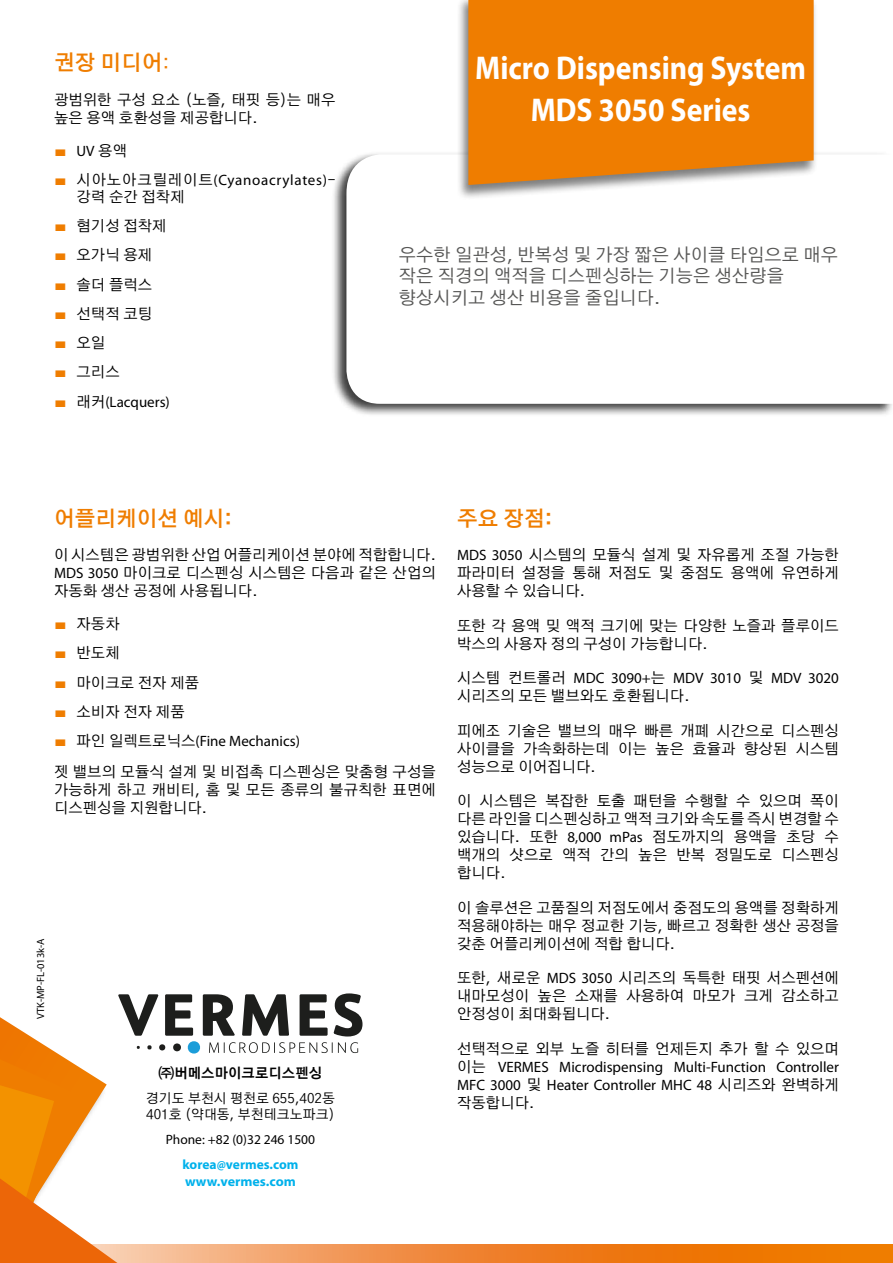
<style>
.page{position:relative;width:893px;height:1263px;background:#fff}
.page>*{position:absolute;margin:0;border:0;box-sizing:border-box;transform-origin:0 0}
.t1{font:700 33px/42px "Myriad Pro";color:#fff;text-align:center;scale:.9 1}
.t2{font:600 21px "Gothic A1";color:#ef7d00}
.t3{font:18px/21.6px "Gothic A1";color:#575756}
.t4{font:15px/18px "Gothic A1";color:#000;text-align:justify}
.t5{font:15px/18px "Myriad Pro";color:#000}
.t6{font:15px "Myriad Pro";letter-spacing:.045em;color:#000}
.t7{font:13.5px/16.5px "Gothic A1";color:#000}
.t8{font:700 13.5px/16.5px "Myriad Pro";color:#00b1eb}
.t9{font:13.5px "Myriad Pro";color:#000}
.t10{font:700 13.5px "Gothic A1";color:#000}
.t11{font:10.5px "Myriad Pro";color:#000}
.s1{font-weight:300}
.s2{font-family:"Arial";font-size:14.1px;color:#ef7d00}
.s3{font-family:"Gothic A1"}
.s4{font-family:"Myriad Pro"}
</style>
<div class="page">
<div style="left:331px;top:151px;width:562px;height:266px;background:#000;opacity:.75"></div>
<svg style="left:346px;top:154px;width:547px;height:250px"></svg>
<svg style="left:362px;top:1245px;width:531px;height:18px;background:#ee7c17"></svg>
<div style="left:457px;top:0;width:361px;height:201px;background:#000;opacity:.5"></div>
<svg style="left:468px;top:0;width:346px;height:185px;background:#eb810c"></svg>
<svg style="left:0;top:993px;width:362px;height:270px"></svg>
<h2 class="t2" style="left:54px;top:46px;width:117px">권장 미디어<span class="s1">:</span></h2>
<p class="t4" style="left:54px;top:90px;width:283px">광범위한 구성 요소 (노즐, 태핏 등)는 매우 높은 용액 호환성을 제공합니다.</p>
<p class="t5" style="left:54px;top:142px;width:75px"><span class="s2">■</span> UV <span class="s3">용액</span></p>
<p class="t6" style="left:54px;top:171px;width:283px"><span class="s2">■</span> <span class="s3">시아노아크릴레이트</span>(Cyanoacrylates)<span class="s3">–</span></p>
<p class="t4" style="left:77px;top:187px;width:110px">강력 순간 접착제</p>
<p class="t4" style="left:54px;top:216px;width:114px"><span class="s2">■</span> 혐기성 접착제</p>
<p class="t4" style="left:54px;top:245px;width:100px"><span class="s2">■</span> 오가닉 용제</p>
<p class="t4" style="left:54px;top:275px;width:100px"><span class="s2">■</span> 솔더 플럭스</p>
<p class="t4" style="left:54px;top:304px;width:100px"><span class="s2">■</span> 선택적 코팅</p>
<p class="t4" style="left:54px;top:333px;width:53px"><span class="s2">■</span> 오일</p>
<p class="t4" style="left:54px;top:362px;width:67px"><span class="s2">■</span> 그리스</p>
<p class="t5" style="left:54px;top:392px;width:117px"><span class="s2">■</span> <span class="s3">래커</span>(Lacquers)</p>
<h1 class="t1" style="left:475px;top:46px;width:369px">Micro Dispensing System<br>MDS 3050 Series</h1>
<p class="t3" style="left:399px;top:243px;width:441px">우수한 일관성, 반복성 및 가장 짧은 사이클 타임으로 매우 작은 직경의 액적을 디스펜싱하는 기능은 생산량을 향상시키고 생산 비용을 줄입니다.</p>
<h2 class="t2" style="left:54px;top:502px;width:180px">어플리케이션 예시:</h2>
<p class="t4" style="left:54px;top:545px;width:383px">이 시스템은 광범위한 산업 어플리케이션 분야에 적합합니다.<br><span class="s4">MDS 3050</span> 마이크로 디스펜싱 시스템은 다음과 같은 산업의 자동화 생산 공정에 사용됩니다.</p>
<p class="t4" style="left:54px;top:614px;width:67px"><span class="s2">■</span> 자동차</p>
<p class="t4" style="left:54px;top:643px;width:67px"><span class="s2">■</span> 반도체</p>
<p class="t4" style="left:54px;top:673px;width:147px"><span class="s2">■</span> 마이크로 전자 제품</p>
<p class="t4" style="left:54px;top:702px;width:132px"><span class="s2">■</span> 소비자 전자 제품</p>
<p class="t5" style="left:54px;top:732px;width:247px"><span class="s2">■</span> <span class="s3">파인 일렉트로닉스</span>(Fine Mechanics)</p>
<p class="t4" style="left:54px;top:762px;width:383px">젯 밸브의 모듈식 설계 및 비접촉 디스펜싱은 맞춤형 구성을 가능하게 하고 캐비티, 홈 및 모든 종류의 불규칙한 표면에 디스펜싱을 지원합니다.</p>
<p class="t11" style="left:34px;top:1019px;width:82px;rotate:-90deg">VTK-MP-FL-013k-A</p>
<p class="t10" style="left:159px;top:1062px;width:165px">㈜버메스마이크로디스펜싱</p>
<p class="t7" style="left:146px;top:1089px;width:191px">경기도 부천시 평천로 655,402동<br>401호 (약대동, 부천테크노파크)</p>
<p class="t9" style="left:166px;top:1131px;width:151px">Phone: +82 (0)32 246 1500</p>
<p class="t8" style="left:182px;top:1156px;width:117px">korea@vermes.com www.vermes.com</p>
<h2 class="t2" style="left:457px;top:502px;width:97px">주요 장점:</h2>
<p class="t4" style="left:457px;top:545px;width:383px"><span class="s4">MDS 3050</span> 시스템의 모듈식 설계 및 자유롭게 조절 가능한 파라미터 설정을 통해 저점도 및 중점도 용액에 유연하게 사용할 수 있습니다.</p>
<p class="t4" style="left:457px;top:616px;width:383px">또한 각 용액 밎 액적 크기에 맞는 다양한 노즐과 플루이드 박스의 사용자 정의 구성이 가능합니다.</p>
<p class="t5" style="left:457px;top:669px;width:383px"><span class="s3">시스템 컨트롤러</span> MDC 3090+<span class="s3">는</span> MDV 3010 <span class="s3">및</span> MDV 3020</p>
<p class="t4" style="left:457px;top:686px;width:234px">시리즈의 모든 밸브와도 호환됩니다.</p>
<p class="t4" style="left:457px;top:721px;width:383px">피에조 기술은 밸브의 매우 빠른 개폐 시간으로 디스펜싱 사이클을 가속화하는데 이는 높은 효율과 향상된 시스템 성능으로 이어집니다.</p>
<p class="t4" style="left:457px;top:791px;width:383px">이 시스템은 복잡한 토출 패턴을 수행할 수 있으며 폭이 다른 라인을 디스펜싱하고 액적 크기와 속도를 즉시 변경할 수 있습니다. 또한 <span class="s4">8,000 mPas</span> 점도까지의 용액을 초당 수 백개의 샷으로 액적 간의 높은 반복 정밀도로 디스펜싱 합니다.</p>
<p class="t4" style="left:457px;top:898px;width:383px">이 솔루션은 고품질의 저점도에서 중점도의 용액를 정확하게 적용해야하는 매우 정교한 기능, 빠르고 정확한 생산 공정을 갖춘 어플리케이션에 적합 합니다.</p>
<p class="t4" style="left:457px;top:968px;width:383px">또한, 새로운 <span class="s4">MDS 3050</span> 시리즈의 독특한 태핏 서스펜션에 내마모성이 높은 소재를 사용하여 마모가 크게 감소하고 안정성이 최대화됩니다.</p>
<p class="t4" style="left:457px;top:1039px;width:383px">선택적으로 외부 노즐 히터를 언제든지 추가 할 수 있으며</p>
<p class="t5" style="left:457px;top:1057px;width:383px"><span class="s3">이는</span> VERMES Microdispensing Multi-Function Controller<br>MFC 3000 <span class="s3">및</span> Heater Controller MHC 48 <span class="s3">시리즈와 완벽하게</span></p>
<p class="t4" style="left:457px;top:1093px;width:79px">작동합니다.</p>
</div>
